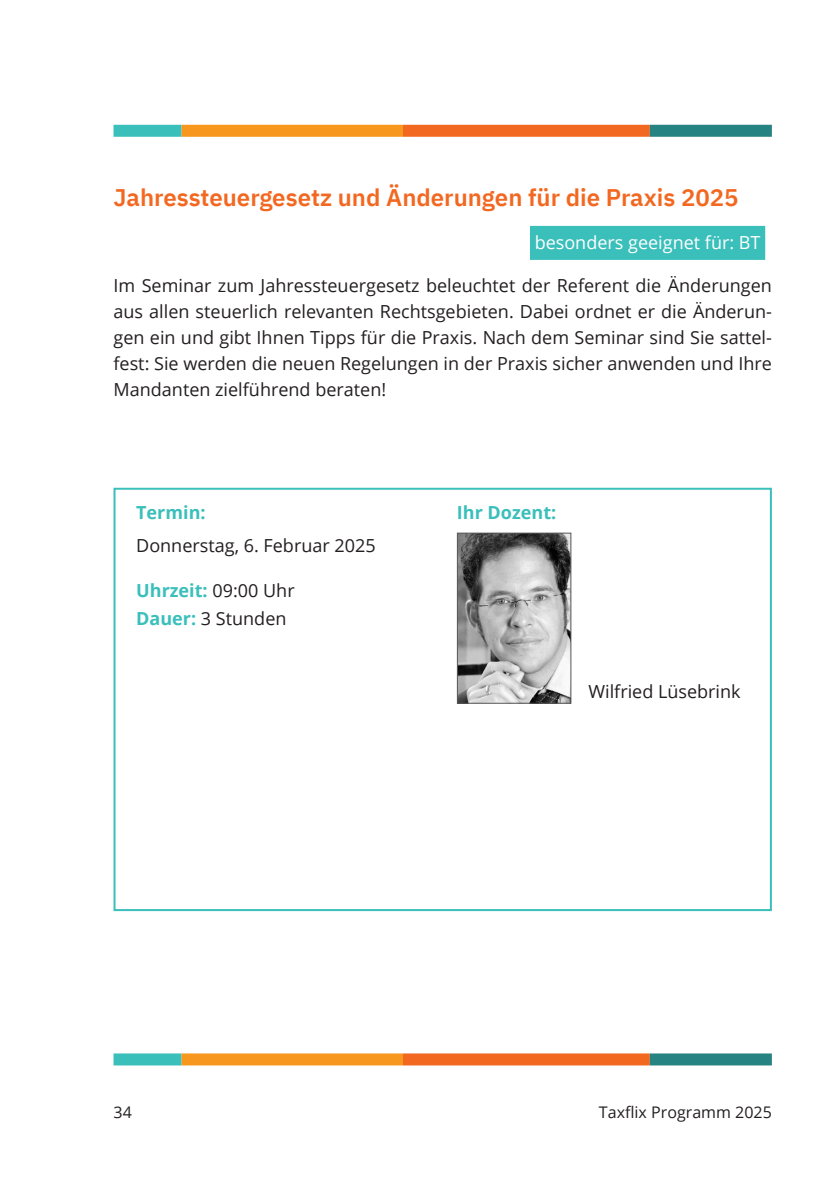
<style>
.page{position:relative;width:840px;height:1191px;background:#fff}
.page>*{position:absolute;margin:0;border:0;box-sizing:border-box;transform-origin:0 0}
.t1{font:600 24px "IBM Plex Sans";color:#f36821}
.t2{font:18px/26px "Open Sans";color:#231f20}
.t3{font:18px "Open Sans";color:#fff}
.t4{font:700 18px "Open Sans";color:#3abfbb}
.t5{font:16px "Open Sans";color:#231f20}
.s1{font-weight:700;color:#3abfbb}
</style>
<div class="page">
<div style="left:113px;top:125px;width:68px;height:12px;background:#3abfbb"></div>
<div style="left:181px;top:125px;width:222px;height:12px;background:#f7971d"></div>
<div style="left:403px;top:125px;width:246px;height:12px;background:#f36821"></div>
<div style="left:649px;top:125px;width:122px;height:12px;background:#258382"></div>
<div style="left:113px;top:1053px;width:68px;height:12px;background:#3abfbb"></div>
<div style="left:181px;top:1053px;width:222px;height:12px;background:#f7971d"></div>
<div style="left:403px;top:1053px;width:246px;height:12px;background:#f36821"></div>
<div style="left:649px;top:1053px;width:122px;height:12px;background:#258382"></div>
<div style="left:113px;top:488px;width:658px;height:423px;border:2px solid #3abfbb"></div>
<div style="left:529px;top:226px;width:235px;height:34px;background:#3abfbb"></div>
<img style="left:458px;top:534px;width:111px;height:167px">
<div style="left:456px;top:532px;width:115px;height:171px;border:1px solid #57585a"></div>
<h1 class="t1" style="left:113px;top:178px;width:626px">Jahressteuergesetz und Änderungen für die Praxis 2025</h1>
<p class="t3" style="left:534px;top:230px;width:227px">besonders geeignet für: BT</p>
<p class="t2" style="left:113px;top:272px;width:659px;text-align:justify">Im Seminar zum Jahressteuergesetz beleuchtet der Referent die Änderungen aus allen steuerlich relevanten Rechtsgebieten. Dabei ordnet er die Änderun&shy;gen ein und gibt Ihnen Tipps für die Praxis. Nach dem Seminar sind Sie sattel&shy;fest: Sie werden die neuen Regelungen in der Praxis sicher anwenden und Ihre Mandanten zielführend beraten!</p>
<p class="t4" style="left:136px;top:499px;width:71px">Termin:</p>
<p class="t2" style="left:136px;top:532px;width:241px">Donnerstag, 6. Februar 2025</p>
<p class="t2" style="left:136px;top:576px;width:160px;line-height:28px"><span class="s1">Uhrzeit:</span> 09:00 Uhr<br><span class="s1">Dauer:</span> 3 Stunden</p>
<p class="t4" style="left:456px;top:499px;width:101px">Ihr Dozent:</p>
<p class="t2" style="left:588px;top:678px;width:154px">Wilfried Lüsebrink</p>
<p class="t5" style="left:113px;top:1101px;width:20px">34</p>
<p class="t5" style="left:598px;top:1101px;width:174px">Taxflix Programm 2025</p>
</div>
